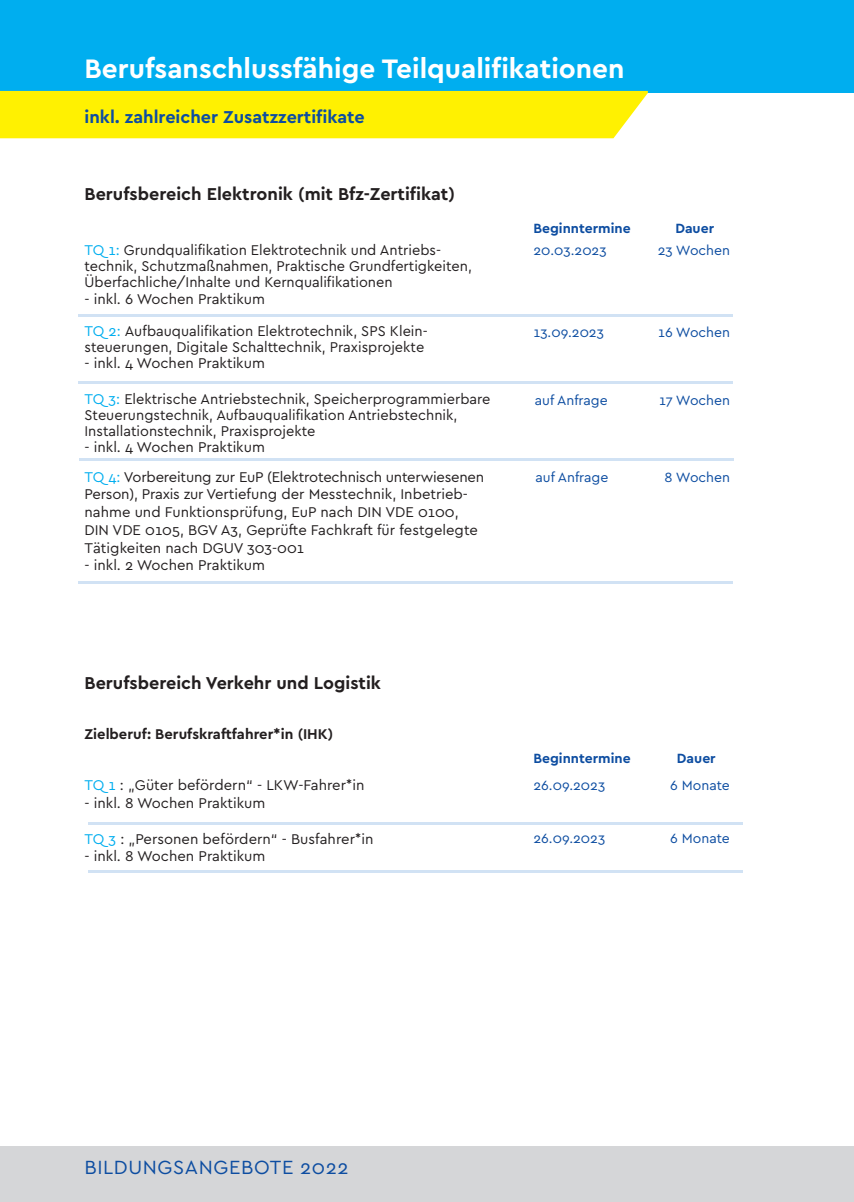
<style>
.page{position:relative;width:854px;height:1202px;background:#fff}
.page>*{position:absolute;margin:0;border:0;box-sizing:border-box;transform-origin:0 0}
.t1{font:700 28px "Cera Pro";color:#fff}
.t2{font:20px "Cera Pro";letter-spacing:.03em;color:#0d4da1}
.t3{font:700 18px "Cera Pro";color:#231f20}
.t4{font:700 18px "Cera Pro";color:#0d4da1}
.t5{font:14.8px/17.8px "Cera Pro";color:#231f20}
.t6{font:700 14.8px "Cera Pro";color:#231f20}
.t7{font:14px "Cera Pro";color:#0d4da1}
.t8{font:700 14px "Cera Pro";color:#0d4da1}
.s1{color:#00aeef}
</style>
<div class="page">
<div style="left:0;top:0;width:853px;height:93px;background:#00aeef"></div>
<div style="left:0;top:1147px;width:853px;height:55px;background:#d5d6d8"></div>
<hr style="left:79px;top:314px;width:653px;height:3px;background:#d1e2f4">
<hr style="left:79px;top:381px;width:653px;height:2px;background:#d1e2f4">
<hr style="left:79px;top:458px;width:654px;height:3px;background:#d1e2f4">
<hr style="left:79px;top:582px;width:653px;height:2px;background:#d1e2f4">
<hr style="left:89px;top:822px;width:653px;height:2px;background:#d1e2f4">
<hr style="left:89px;top:870px;width:653px;height:2px;background:#d1e2f4">
<div style="left:0;top:91px;width:647px;height:47px;background:#fff101"></div>
<h1 class="t1" style="left:84px;top:50px;width:541px">Berufsanschlussfähige Teilqualifikationen</h1>
<p class="t4" style="left:84px;top:105px;width:282px">inkl. zahlreicher Zusatzzertifikate</p>
<p class="t3" style="left:84px;top:182px;width:372px">Berufsbereich Elektronik (mit Bfz-Zertifikat)</p>
<p class="t8" style="left:533px;top:219px;width:99px">Beginntermine</p>
<p class="t8" style="left:675px;top:219px;width:40px">Dauer</p>
<p class="t5" style="left:84px;top:240px;width:358px"><span class="s1">TQ 1:</span> Grundqualifikation Elektrotechnik und Antriebs-</p>
<p class="t7" style="left:533px;top:241px;width:75px">20.03.2023</p>
<p class="t7" style="left:657px;top:241px;width:74px">23 Wochen</p>
<p class="t5" style="left:84px;top:257px;width:389px;line-height:16px">technik, Schutzmaßnahmen, Praktische Grundfertigkeiten,<br>Überfachliche/Inhalte und Kernqualifikationen</p>
<p class="t5" style="left:84px;top:290px;width:182px">- inkl. 6 Wochen Praktikum</p>
<p class="t5" style="left:84px;top:322px;width:344px"><span class="s1">TQ 2:</span> Aufbauqualifikation Elektrotechnik, SPS Klein-</p>
<p class="t7" style="left:533px;top:323px;width:72px">13.09.2023</p>
<p class="t7" style="left:658px;top:323px;width:73px">16 Wochen</p>
<p class="t5" style="left:84px;top:338px;width:341px">steuerungen, Digitale Schalttechnik, Praxisprojekte</p>
<p class="t5" style="left:84px;top:354px;width:182px">- inkl. 4 Wochen Praktikum</p>
<p class="t5" style="left:84px;top:390px;width:407px"><span class="s1">TQ 3:</span> Elektrische Antriebstechnik, Speicherprogrammierbare</p>
<p class="t7" style="left:534px;top:391px;width:74px">auf Anfrage</p>
<p class="t7" style="left:659px;top:391px;width:72px">17 Wochen</p>
<p class="t5" style="left:84px;top:407px;width:374px;line-height:16px">Steuerungstechnik, Aufbauqualifikation Antriebstechnik,<br>Installationstechnik, Praxisprojekte</p>
<p class="t5" style="left:84px;top:432px;width:401px;line-height:29.4px">- inkl. 4 Wochen Praktikum<br><span class="s1">TQ 4:</span> Vorbereitung zur EuP (Elektrotechnisch unterwiesenen</p>
<p class="t7" style="left:535px;top:468px;width:74px">auf Anfrage</p>
<p class="t7" style="left:664px;top:468px;width:67px">8 Wochen</p>
<p class="t5" style="left:84px;top:485px;width:395px">Person), Praxis zur Vertiefung der Messtechnik, Inbetrieb&shy;nahme und Funktionsprüfung, EuP nach DIN VDE 0100, DIN VDE 0105, BGV A3, Geprüfte Fachkraft für festgelegte Tätigkeiten nach DGUV 303-001</p>
<p class="t5" style="left:84px;top:556px;width:182px">- inkl. 2 Wochen Praktikum</p>
<p class="t3" style="left:84px;top:671px;width:298px">Berufsbereich Verkehr und Logistik</p>
<p class="t6" style="left:84px;top:725px;width:250px">Zielberuf: Berufskraftfahrer*in (IHK)</p>
<p class="t5" style="left:84px;top:776px;width:281px"><span class="s1">TQ 1</span> : „Güter befördern“ - LKW-Fahrer*in</p>
<p class="t5" style="left:84px;top:793px;width:182px">- inkl. 8 Wochen Praktikum</p>
<p class="t8" style="left:533px;top:749px;width:99px">Beginntermine</p>
<p class="t8" style="left:676px;top:749px;width:40px">Dauer</p>
<p class="t7" style="left:533px;top:775px;width:73px">26.09.2023</p>
<p class="t7" style="left:670px;top:775px;width:61px">6 Monate</p>
<p class="t5" style="left:84px;top:829px;width:290px"><span class="s1">TQ 3</span> : „Personen befördern“ - Busfahrer*in</p>
<p class="t7" style="left:533px;top:829px;width:73px">26.09.2023</p>
<p class="t7" style="left:670px;top:829px;width:61px">6 Monate</p>
<p class="t5" style="left:84px;top:847px;width:182px">- inkl. 8 Wochen Praktikum</p>
<h2 class="t2" style="left:84px;top:1154px;width:265px">BILDUNGSANGEBOTE 2022</h2>
</div>
